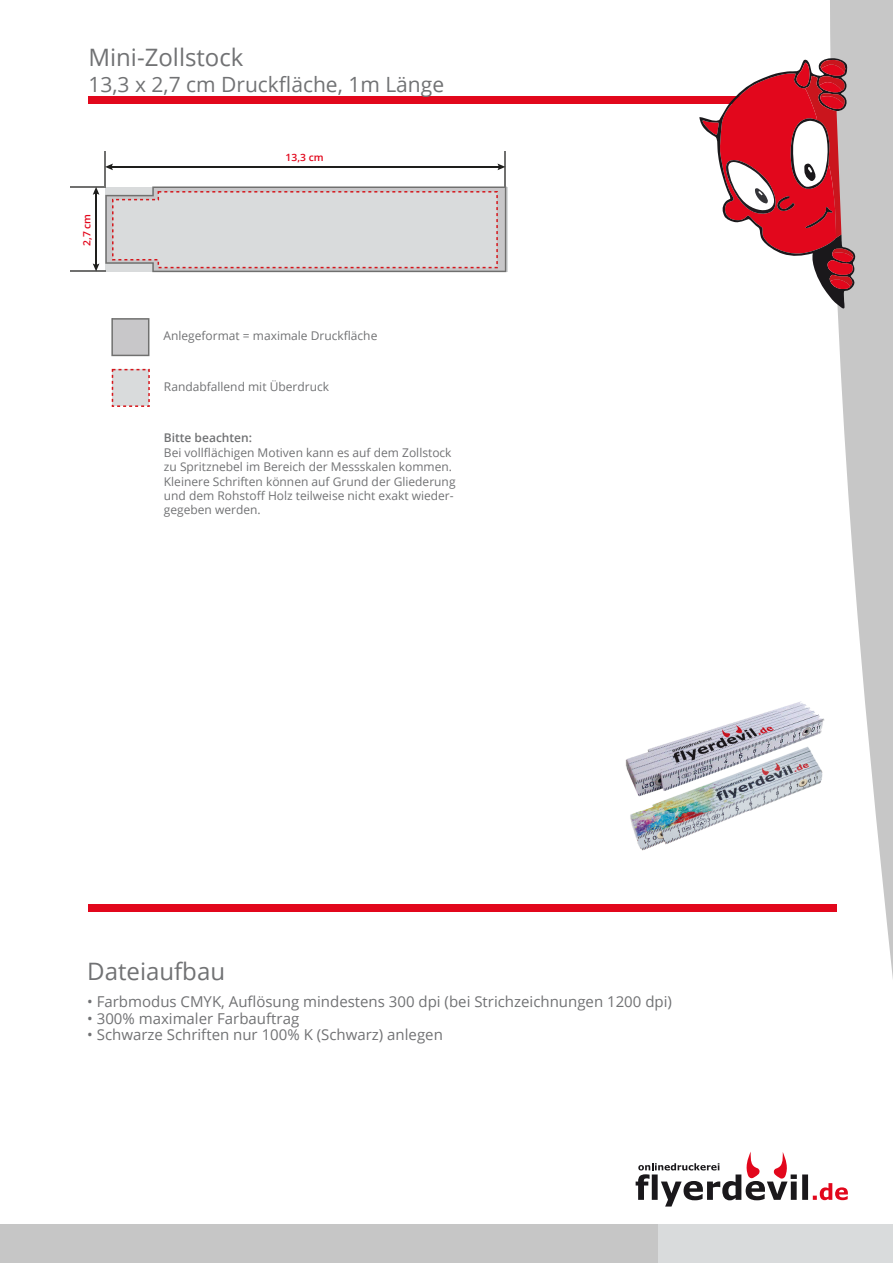
<style>
.page{position:relative;width:893px;height:1263px;background:#fff}
.page>*{position:absolute;margin:0;border:0;box-sizing:border-box;transform-origin:0 0}
.t1{font:24px "Open Sans";color:#717274}
.t2{font:21px "Open Sans";color:#717274}
.t3{font:15px "Open Sans";color:#717274}
.t4{font:12px/14.4px "Open Sans";color:#717274}
.t5{font:600 10.05px "Open Sans";color:#e2071c}
.s1{font-weight:600}
</style>
<div class="page">
<div style="left:0;top:1224px;width:658px;height:39px;background:#c6c6c6"></div>
<div style="left:658px;top:1224px;width:235px;height:39px;background:#d9dbdc"></div>
<svg style="left:830px;top:0;width:63px;height:979px;fill:#c7c7c7"></svg>
<div style="left:88px;top:96px;width:675px;height:8px;background:#e2071c"></div>
<svg style="left:699px;top:58px;width:157px;height:253px"></svg>
<svg style="left:636px;top:1152px;width:212px;height:54px"></svg>
<div style="left:88px;top:904px;width:749px;height:8px;background:#e2071c"></div>
<hr style="left:70px;top:186px;width:35px;height:2px;background:#70706f">
<hr style="left:104px;top:151px;width:2px;height:36px;background:#70706f">
<hr style="left:71px;top:271px;width:35px;height:1px;background:#70706f">
<hr style="left:505px;top:151px;width:1px;height:36px;background:#70706f">
<hr style="left:110px;top:166px;width:390px;height:2px;background:#1e1e1c">
<svg style="left:105px;top:164px;width:8px;height:6px"></svg>
<svg style="left:497px;top:164px;width:8px;height:6px"></svg>
<hr style="left:95px;top:192px;width:2px;height:74px;background:#1e1e1c">
<svg style="left:93px;top:263px;width:6px;height:8px"></svg>
<svg style="left:93px;top:187px;width:6px;height:8px"></svg>
<svg style="left:111px;top:318px;width:38px;height:38px"></svg>
<svg style="left:112px;top:369px;width:38px;height:38px"></svg>
<svg style="left:105px;top:186px;width:401px;height:86px;background:#d3d0d2"></svg>
<img style="left:625px;top:701px;width:200px;height:150px">
<p class="t1" style="left:88px;top:41px;width:157px">Mini-Zollstock</p>
<p class="t2" style="left:88px;top:70px;width:357px">13,3 x 2,7 cm Druckfläche, 1m Länge</p>
<p class="t5" style="left:80px;top:246px;width:34px;rotate:-90deg">2,7 cm</p>
<p class="t5" style="left:286px;top:151px;width:40px">13,3 cm</p>
<p class="t4" style="left:163px;top:328px;width:215px">Anlegeformat = maximale Druckfläche</p>
<p class="t4" style="left:164px;top:379px;width:167px">Randabfallend mit Überdruck</p>
<p class="t4" style="left:164px;top:430px;width:293px"><span class="s1">Bitte beachten:<br></span>Bei vollflächigen Motiven kann es auf dem Zollstock zu Spritznebel im Bereich der Messskalen kommen.<br>Kleinere Schriften können auf Grund der Gliederung und dem Rohstoff Holz teilweise nicht exakt wieder&shy;gegeben werden.</p>
<p class="t1" style="left:87px;top:955px;width:139px">Dateiaufbau</p>
<p class="t3" style="left:87px;top:991px;width:586px">• Farbmodus CMYK, Auflösung mindestens 300 dpi (bei Strichzeichnungen 1200 dpi)</p>
<p class="t3" style="left:87px;top:1008px;width:213px">• 300% maximaler Farbauftrag</p>
<p class="t3" style="left:87px;top:1024px;width:357px">• Schwarze Schriften nur 100% K (Schwarz) anlegen</p>
</div>
